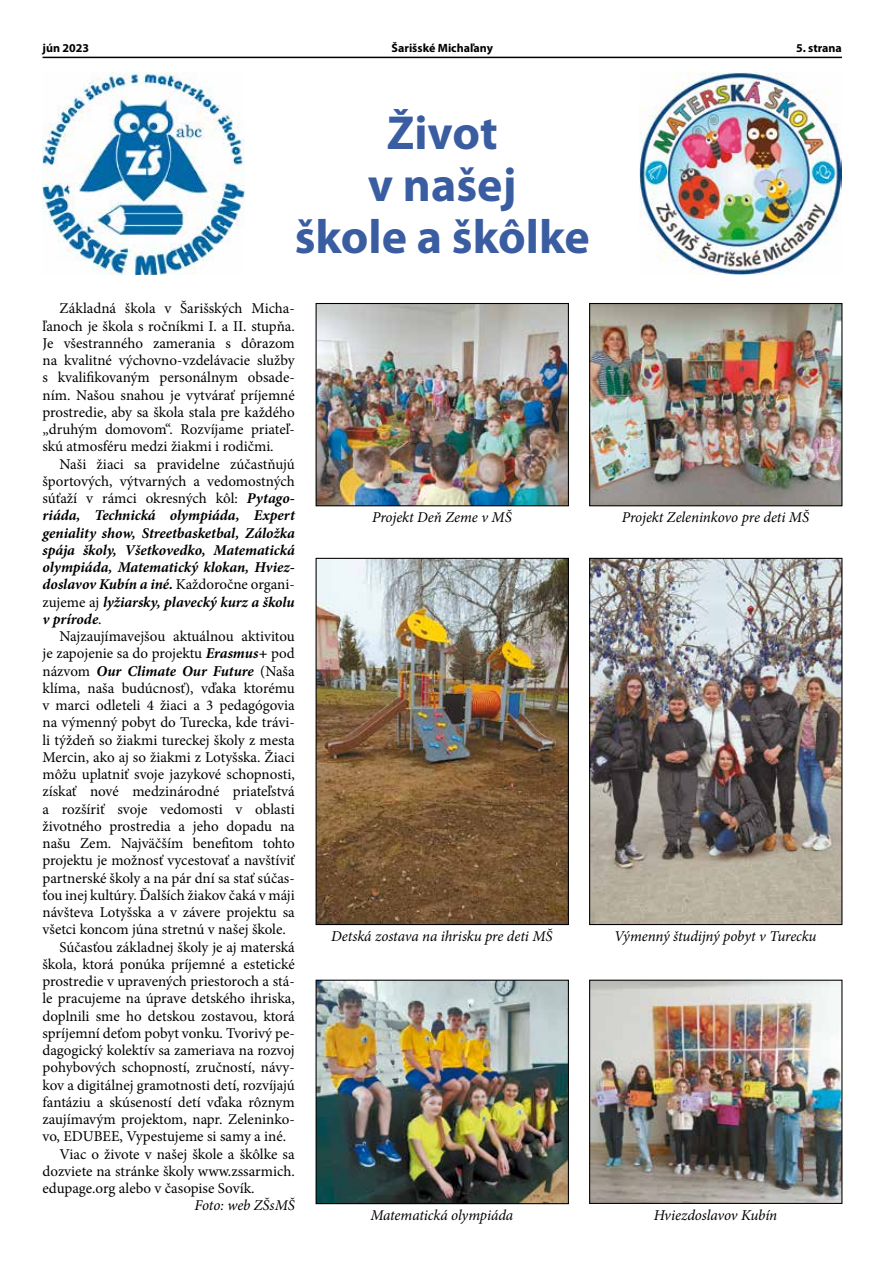
<style>
.page{position:relative;width:893px;height:1263px;background:#fff}
.page>*{position:absolute;margin:0;border:0;box-sizing:border-box;transform-origin:0 0}
.t1{font:700 48px/52.1px "Myriad Pro";color:#3a5da1;text-align:center}
.t2{font:15px/17.2px "Minion Pro";letter-spacing:-.005em;color:#000;text-align:justify}
.t3{font:italic 700 15px/17.2px "Minion Pro";letter-spacing:-.005em;color:#000;text-align:justify}
.t4{font:italic 15px "Minion Pro";letter-spacing:-.01em;color:#000}
.t5{font:700 12px "Myriad Pro";color:#000}
.s1{font-weight:400;font-style:normal}
.s2{font-weight:700;font-style:italic}
</style>
<div class="page">
<hr style="left:43px;top:57px;width:799px;height:1px;background:#000">
<img style="left:318px;top:305px;width:249px;height:199px">
<div style="left:316px;top:303px;width:253px;height:203px;border:1px solid #000"></div>
<img style="left:318px;top:560px;width:249px;height:363px">
<div style="left:316px;top:558px;width:253px;height:367px;border:1px solid #000"></div>
<img style="left:591px;top:982px;width:249px;height:220px">
<div style="left:589px;top:980px;width:253px;height:224px;border:1px solid #000"></div>
<img style="left:639px;top:72px;width:202px;height:202px">
<img style="left:43px;top:72px;width:202px;height:202px">
<img style="left:318px;top:982px;width:249px;height:220px">
<div style="left:316px;top:980px;width:253px;height:224px;border:1px solid #000"></div>
<img style="left:591px;top:560px;width:249px;height:363px">
<div style="left:589px;top:558px;width:253px;height:367px;border:1px solid #000"></div>
<img style="left:591px;top:305px;width:249px;height:199px">
<div style="left:589px;top:303px;width:253px;height:203px;border:1px solid #000"></div>
<p class="t5" style="left:43px;top:40px;width:48px">jún 2023</p>
<p class="t5" style="left:392px;top:40px;width:103px">Šarišské Michaľany</p>
<p class="t5" style="left:796px;top:40px;width:47px">5. strana</p>
<h1 class="t1" style="left:295px;top:105px;width:296px">Život<br>v našej<br>škole a škôlke</h1>
<p class="t2" style="left:43px;top:300px;width:254px;text-indent:17px">Základná škola v Šarišských Micha&shy;ľanoch je škola s ročníkmi I. a II. stupňa.<br>Je všestranného zamerania s dôrazom na kvalitné výchovno-vzdelávacie služby s kvalifikovaným personálnym obsade&shy;ním. Našou snahou je vytvárať príjemné prostredie, aby sa škola stala pre každého „druhým domovom“. Rozvíjame priateľ&shy;skú atmosféru medzi žiakmi i rodičmi.</p>
<p class="t3" style="left:43px;top:455px;width:254px;text-indent:17px"><span class="s1">Naši žiaci sa pravidelne zúčastňujú športových, výtvarných a vedomostných súťaží v rámci okresných kôl:</span> Pytago&shy;riáda, Technická olympiáda, Expert geniality show, Streetbasketbal, Záložka spája školy, Všetkovedko, Matematická olympiáda, Matematický klokan, Hviez&shy;doslavov Kubín a iné. <span class="s1">Každoročne organi&shy;zujeme aj</span> lyžiarsky, plavecký kurz a školu v prírode<span class="s1">.</span></p>
<p class="t2" style="left:60px;top:628px;width:237px">Najzaujímavejšou aktuálnou aktivitou</p>
<p class="t2" style="left:43px;top:645px;width:254px">je zapojenie sa do projektu <span class="s2">Erasmus+</span> pod</p>
<p class="t3" style="left:43px;top:662px;width:254px"><span class="s1">názvom</span> Our Climate Our Future <span class="s1">(Naša</span></p>
<p class="t2" style="left:43px;top:679px;width:254px">klíma, naša budúcnosť), vďaka ktorému</p>
<p class="t2" style="left:43px;top:697px;width:254px">v marci odleteli 4 žiaci a 3 pedagógovia</p>
<p class="t2" style="left:43px;top:714px;width:254px">na výmenný pobyt do Turecka, kde trávi-</p>
<p class="t2" style="left:43px;top:731px;width:254px">li týždeň so žiakmi tureckej školy z mesta</p>
<p class="t2" style="left:43px;top:748px;width:254px">Mercin, ako aj so žiakmi z Lotyšska. Žiaci</p>
<p class="t2" style="left:43px;top:766px;width:254px">môžu uplatniť svoje jazykové schopnosti,</p>
<p class="t2" style="left:43px;top:783px;width:254px">získať nové medzinárodné priateľstvá</p>
<p class="t2" style="left:43px;top:800px;width:254px">a rozšíriť svoje vedomosti v oblasti</p>
<p class="t2" style="left:43px;top:817px;width:254px">životného prostredia a jeho dopadu na</p>
<p class="t2" style="left:43px;top:835px;width:254px">našu Zem. Najväčším benefitom tohto</p>
<p class="t2" style="left:43px;top:852px;width:254px">projektu je možnosť vycestovať a navštíviť</p>
<p class="t2" style="left:43px;top:869px;width:254px">partnerské školy a na pár dní sa stať súčas-</p>
<p class="t2" style="left:43px;top:886px;width:254px">ťou inej kultúry. Ďalších žiakov čaká v máji</p>
<p class="t2" style="left:43px;top:904px;width:254px">návšteva Lotyšska a v závere projektu sa</p>
<p class="t2" style="left:43px;top:921px;width:245px">všetci koncom júna stretnú v našej škole.</p>
<p class="t2" style="left:60px;top:938px;width:237px">Súčasťou základnej školy je aj materská</p>
<p class="t2" style="left:43px;top:955px;width:254px">škola, ktorá ponúka príjemné a estetické</p>
<p class="t2" style="left:43px;top:973px;width:254px">prostredie v upravených priestoroch a stá-</p>
<p class="t2" style="left:43px;top:990px;width:254px">le pracujeme na úprave detského ihriska,</p>
<p class="t2" style="left:43px;top:1007px;width:254px">doplnili sme ho detskou zostavou, ktorá</p>
<p class="t2" style="left:43px;top:1024px;width:254px">spríjemní deťom pobyt vonku. Tvorivý pe-</p>
<p class="t2" style="left:43px;top:1042px;width:254px">dagogický kolektív sa zameriava na rozvoj</p>
<p class="t2" style="left:43px;top:1059px;width:254px">pohybových schopností, zručností, návy-</p>
<p class="t2" style="left:43px;top:1076px;width:254px">kov a digitálnej gramotnosti detí, rozvíjajú</p>
<p class="t2" style="left:43px;top:1093px;width:254px">fantáziu a skúseností detí vďaka rôznym</p>
<p class="t2" style="left:43px;top:1111px;width:254px">zaujímavým projektom, napr. Zeleninko-</p>
<p class="t2" style="left:43px;top:1128px;width:245px">vo, EDUBEE, Vypestujeme si samy a iné.</p>
<p class="t2" style="left:60px;top:1145px;width:237px">Viac o živote v našej škole a škôlke sa</p>
<p class="t2" style="left:43px;top:1162px;width:254px">dozviete na stránke školy www.zssarmich.</p>
<p class="t2" style="left:43px;top:1180px;width:214px">edupage.org alebo v časopise Sovík.</p>
<p class="t4" style="left:195px;top:1195px;width:102px">Foto: web ZŠsMŠ</p>
<p class="t4" style="left:372px;top:507px;width:141px">Projekt Deň Zeme v MŠ</p>
<p class="t4" style="left:331px;top:926px;width:223px">Detská zostava na ihrisku pre deti MŠ</p>
<p class="t4" style="left:370px;top:1205px;width:144px">Matematická olympiáda</p>
<p class="t4" style="left:622px;top:507px;width:189px">Projekt Zeleninkovo pre deti MŠ</p>
<p class="t4" style="left:614px;top:926px;width:204px">Výmenný študijný pobyt v Turecku</p>
<p class="t4" style="left:654px;top:1205px;width:125px">Hviezdoslavov Kubín</p>
</div>
